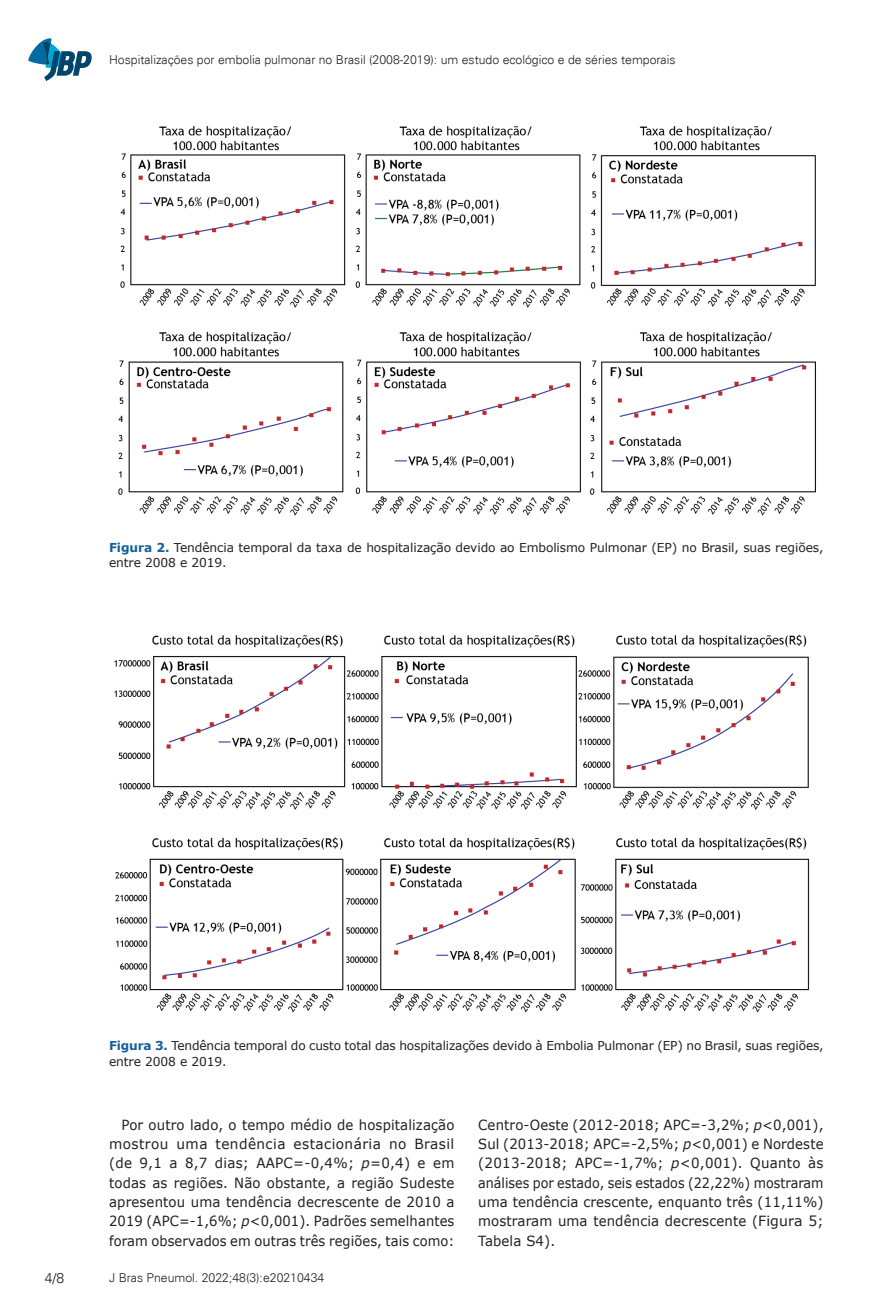
<style>
.page{position:relative;width:893px;height:1315px;background:#fff}
.page>*{position:absolute;margin:0;border:0;box-sizing:border-box;transform-origin:0 0}
.Paragraph{font:14px/19.2px "Verdana";letter-spacing:.01em;color:#231f20;text-align:justify;scale:.95 1}
.t1{font:300 14px "Univers";color:#231f20}
.FigureCaption{font:12.25px/15.8px "Verdana";letter-spacing:-.01em;color:#231f20}
.t2{font:300 12.25px "Univers";color:#231f20}
.s1{font-weight:700;color:#15609a}
.s2{font-style:italic}
</style>
<div class="page">
<svg style="left:28px;top:38px;width:64px;height:43px"></svg>
<img style="left:118px;top:126px;width:698px;height:390px">
<img style="left:114px;top:634px;width:696px;height:379px">
<p class="t2" style="left:109px;top:52px;width:568px">Hospitalizações por embolia pulmonar no Brasil (2008-2019): um estudo ecológico e de séries temporais</p>
<p class="FigureCaption" style="left:109px;top:539px;width:716px"><span class="s1">Figura 2.</span> Tendência temporal da taxa de hospitalização devido ao Embolismo Pulmonar (EP) no Brasil, suas regiões, entre 2008 e 2019.</p>
<p class="FigureCaption" style="left:109px;top:1038px;width:716px"><span class="s1">Figura 3.</span> Tendência temporal do custo total das hospitalizações devido à Embolia Pulmonar (EP) no Brasil, suas regiões, entre 2008 e 2019.</p>
<p class="Paragraph" style="left:109px;top:1115px;width:365px;text-indent:12px">Por outro lado, o tempo médio de hospitalização mostrou uma tendência estacionária no Brasil (de 9,1 a 8,7 dias; AAPC=-0,4%; <span class="s2">p</span>=0,4) e em todas as regiões. Não obstante, a região Sudeste apresentou uma tendência decrescente de 2010 a 2019 (APC=-1,6%; <span class="s2">p</span>&lt;0,001). Padrões semelhantes foram observados em outras três regiões, tais como:</p>
<p class="Paragraph" style="left:478px;top:1115px;width:365px">Centro-Oeste (2012-2018; APC=-3,2%; <span class="s2">p</span>&lt;0,001), Sul (2013-2018; APC=-2,5%; <span class="s2">p</span>&lt;0,001) e Nordeste (2013-2018; APC=-1,7%; <span class="s2">p</span>&lt;0,001). Quanto às análises por estado, seis estados (22,22%) mostraram uma tendência crescente, enquanto três (11,11%) mostraram uma tendência decrescente (Figura 5; Tabela S4).</p>
<p class="t1" style="left:45px;top:1269px;width:21px">4/8</p>
<p class="t2" style="left:109px;top:1270px;width:217px">J Bras Pneumol. 2022;48(3):e20210434</p>
</div>
